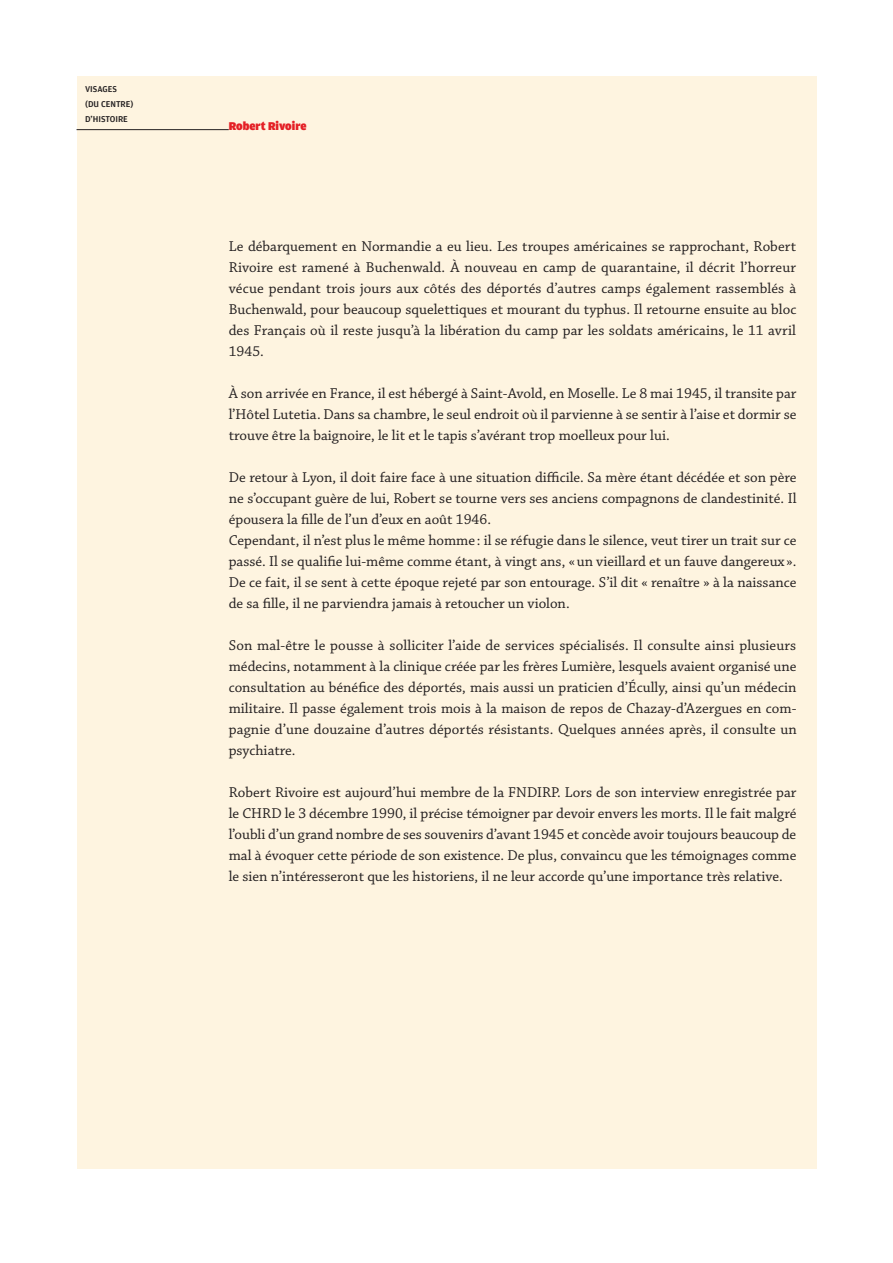
<style>
.page{position:relative;width:893px;height:1263px;background:#fff}
.page>*{position:absolute;margin:0;border:0;box-sizing:border-box;transform-origin:0 0}
.t1{font:15px/21px "Chaparral Pro";color:#231f20;text-align:justify}
.t2{font:900 12px "Amplitude";color:#e41f25}
.t3{font:500 9px "Amplitude";color:#231f20}
</style>
<div class="page">
<div style="left:77px;top:77px;width:739px;height:1092px;background:#fef4e0"></div>
<hr style="left:77px;top:129px;width:152px;height:1px;background:#231f20">
<p class="t3" style="left:85px;top:84px;width:33px">VISAGES</p>
<p class="t3" style="left:85px;top:99px;width:50px">(DU CENTRE)</p>
<p class="t3" style="left:85px;top:114px;width:44px">D’HISTOIRE</p>
<p class="t2" style="left:229px;top:119px;width:79px">Robert Rivoire</p>
<p class="t1" style="left:229px;top:237px;width:569px">Le débarquement en Normandie a eu lieu. Les troupes américaines se rapprochant, Robert Rivoire est ramené à Buchenwald. À nouveau en camp de quarantaine, il décrit l’horreur vécue pendant trois jours aux côtés des déportés d’autres camps également rassemblés à Buchenwald, pour beaucoup squelettiques et mourant du typhus. Il retourne ensuite au bloc des Français où il reste jusqu’à la libération du camp par les soldats américains, le 11 avril 1945.</p>
<p class="t1" style="left:229px;top:384px;width:569px">À son arrivée en France, il est hébergé à Saint-Avold, en Moselle. Le 8 mai 1945, il transite par l’Hôtel Lutetia. Dans sa chambre, le seul endroit où il parvienne à se sentir à l’aise et dormir se trouve être la baignoire, le lit et le tapis s’avérant trop moelleux pour lui.</p>
<p class="t1" style="left:229px;top:468px;width:569px">De retour à Lyon, il doit faire face à une situation difficile. Sa mère étant décédée et son père ne s’occupant guère de lui, Robert se tourne vers ses anciens compagnons de clandestinité. Il épousera la fille de l’un d’eux en août 1946.</p>
<p class="t1" style="left:229px;top:531px;width:569px">Cependant, il n’est plus le même homme : il se réfugie dans le silence, veut tirer un trait sur ce passé. Il se qualifie lui-même comme étant, à vingt ans, «un vieillard et un fauve dangereux ».<br>De ce fait, il se sent à cette époque rejeté par son entourage. S’il dit « renaître » à la naissance de sa fille, il ne parviendra jamais à retoucher un violon.</p>
<p class="t1" style="left:229px;top:636px;width:569px">Son mal-être le pousse à solliciter l’aide de services spécialisés. Il consulte ainsi plusieurs médecins, notamment à la clinique créée par les frères Lumière, lesquels avaient organisé une consultation au bénéfice des déportés, mais aussi un praticien d’Écully, ainsi qu’un médecin militaire. Il passe également trois mois à la maison de repos de Chazay-d’Azergues en com&shy;pagnie d’une douzaine d’autres déportés résistants. Quelques années après, il consulte un psychiatre.</p>
<p class="t1" style="left:229px;top:783px;width:569px">Robert Rivoire est aujourd’hui membre de la FNDIRP. Lors de son interview enregistrée par le CHRD le 3 décembre 1990, il précise témoigner par devoir envers les morts. Il le fait malgré l’oubli d’un grand nombre de ses souvenirs d’avant 1945 et concède avoir toujours beaucoup de mal à évoquer cette période de son existence. De plus, convaincu que les témoignages comme le sien n’intéresseront que les historiens, il ne leur accorde qu’une importance très relative.</p>
</div>
